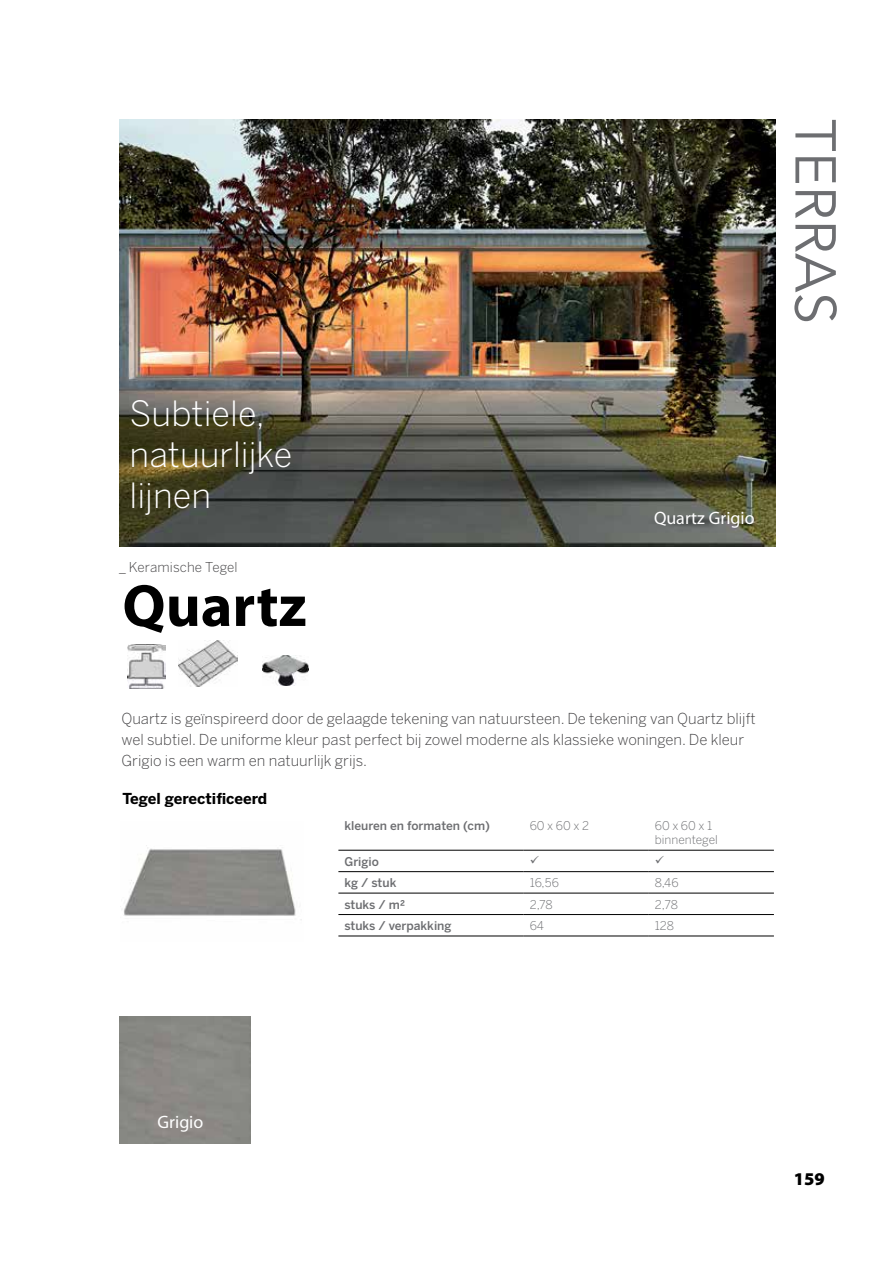
<style>
.page{position:relative;width:893px;height:1263px;background:#fff}
.page>*{position:absolute;margin:0;border:0;box-sizing:border-box;transform-origin:0 0}
.t1{font:700 60px "Myriad Pro";color:#000}
.t2{font:57px "Avenir";color:#6d6e71}
.t3{font:300 34.5px/41.4px "Benton Sans";color:#fff}
.t4{font:18px "Myriad Pro";color:#fff}
.t5{font:900 18px "Myriad Pro";color:#000}
.t6{font:300 15px/21px "Benton Sans";color:#414042}
.t7{font:700 15px "Benton Sans";color:#000}
.t8{font:300 13.5px "Benton Sans";letter-spacing:.01em;color:#414042}
.t9{font:500 12px "Benton Sans";color:#6d6e71}
.t10{font:300 12px/14.4px "Benton Sans";color:#6d6e71}
</style>
<div class="page">
<img style="left:119px;top:119px;width:656px;height:427px">
<img style="left:262px;top:655px;width:47px;height:31px">
<img style="left:178px;top:640px;width:59px;height:46px">
<img style="left:128px;top:645px;width:37px;height:43px">
<hr style="left:338px;top:850px;width:186px;height:1px;background:#000">
<hr style="left:524px;top:850px;width:125px;height:1px;background:#000">
<hr style="left:649px;top:850px;width:125px;height:1px;background:#000">
<hr style="left:338px;top:871px;width:186px;height:1px;background:#000">
<hr style="left:524px;top:871px;width:125px;height:1px;background:#000">
<hr style="left:649px;top:871px;width:125px;height:1px;background:#000">
<hr style="left:338px;top:893px;width:186px;height:1px;background:#000">
<hr style="left:524px;top:893px;width:125px;height:1px;background:#000">
<hr style="left:649px;top:893px;width:125px;height:1px;background:#000">
<hr style="left:338px;top:914px;width:186px;height:1px;background:#000">
<hr style="left:524px;top:914px;width:125px;height:1px;background:#000">
<hr style="left:649px;top:914px;width:125px;height:1px;background:#000">
<hr style="left:338px;top:936px;width:186px;height:1px;background:#000">
<hr style="left:524px;top:936px;width:125px;height:1px;background:#000">
<hr style="left:649px;top:936px;width:125px;height:1px;background:#000">
<img style="left:124px;top:845px;width:178px;height:75px">
<h3 class="t3" style="left:130px;top:392px;width:164px">Subtiele, natuurlijke lijnen</h3>
<p class="t8" style="left:119px;top:559px;width:120px">_ Keramische Tegel</p>
<h1 class="t1" style="left:122px;top:572px;width:186px">Quartz</h1>
<p class="t4" style="left:654px;top:508px;width:102px">Quartz Grigio</p>
<p class="t6" style="left:121px;top:708px;width:636px">Quartz is geïnspireerd door de gelaagde tekening van natuursteen. De tekening van Quartz blijft wel subtiel. De uniforme kleur past perfect bij zowel moderne als klassieke woningen. De kleur<br>Grigio is een warm en natuurlijk grijs.</p>
<p class="t7" style="left:122px;top:789px;width:146px">Tegel gerectificeerd</p>
<p class="t9" style="left:344px;top:818px;width:147px">kleuren en formaten (cm)</p>
<p class="t10" style="left:530px;top:818px;width:61px">60 x 60 x 2</p>
<p class="t10" style="left:655px;top:818px;width:65px">60 x 60 x 1 binnentegel</p>
<p class="t9" style="left:344px;top:854px;width:36px">Grigio</p>
<p class="t9" style="left:344px;top:875px;width:54px">kg / stuk</p>
<p class="t10" style="left:530px;top:875px;width:31px">16,56</p>
<p class="t10" style="left:655px;top:875px;width:25px">8,46</p>
<p class="t9" style="left:344px;top:897px;width:63px">stuks / m²</p>
<p class="t10" style="left:530px;top:897px;width:25px">2,78</p>
<p class="t10" style="left:655px;top:897px;width:25px">2,78</p>
<p class="t9" style="left:344px;top:918px;width:109px">stuks / verpakking</p>
<p class="t10" style="left:530px;top:918px;width:16px">64</p>
<p class="t10" style="left:655px;top:918px;width:21px">128</p>
<h2 class="t2" style="left:849px;top:119px;width:206px;rotate:90deg">TERRAS</h2>
<p class="t4" style="left:158px;top:1112px;width:47px">Grigio</p>
<p class="t5" style="left:794px;top:1169px;width:32px">159</p>
</div>
